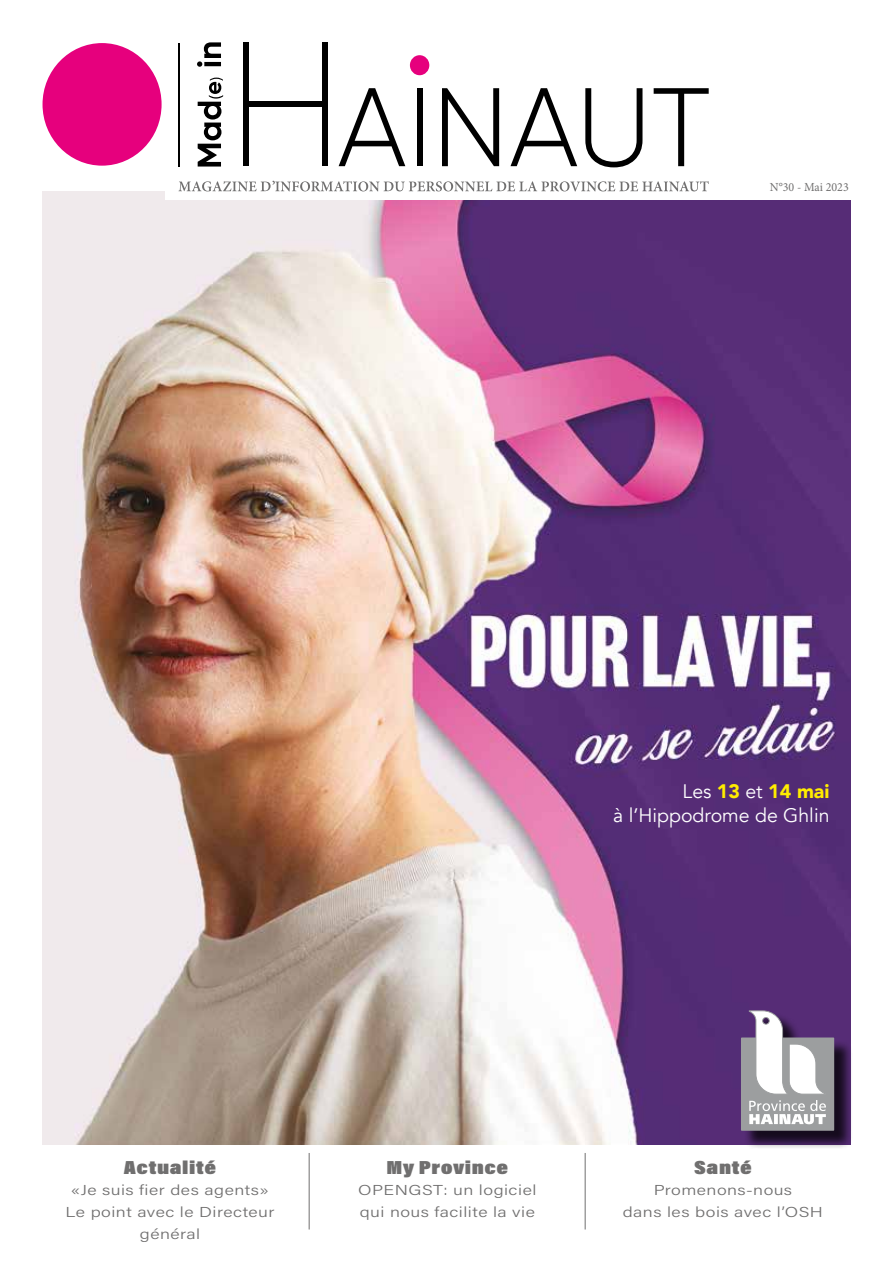
<style>
.page{position:relative;width:893px;height:1263px;background:#fff}
.page>*{position:absolute;margin:0;border:0;box-sizing:border-box;transform-origin:0 0}
.t1{font:19.5px/23.4px "Avenir";color:#fff;text-align:right}
.t2{font:19.2px "Acumin Variable Concept";letter-spacing:.025em;color:#706f6f;scale:1.25 1}
.t3{font:14.4px/21.6px "Acumin Variable Concept";letter-spacing:.025em;color:#706f6f;text-align:center;scale:1.25 1}
.t4{font:12.3px "Minion Pro";color:#706f6f}
.s1{font-weight:900;color:#ffed00}
</style>
<div class="page">
<img style="left:43px;top:191px;width:807px;height:953px">
<div style="left:165px;top:172px;width:685px;height:28px;background:#fff"></div>
<svg style="left:339px;top:88px;width:66px;height:78px"></svg>
<div style="left:417px;top:88px;width:6px;height:78px;background:#000"></div>
<svg style="left:442px;top:88px;width:57px;height:78px"></svg>
<svg style="left:510px;top:88px;width:67px;height:78px"></svg>
<svg style="left:585px;top:88px;width:57px;height:79px"></svg>
<svg style="left:654px;top:88px;width:55px;height:78px"></svg>
<svg style="left:198px;top:78px;width:25px;height:89px"></svg>
<svg style="left:197px;top:42px;width:24px;height:25px"></svg>
<div style="left:43px;top:43px;width:119px;height:123px;background:#e6007d;border-radius:50%"></div>
<svg style="left:178px;top:181px;width:531px;height:10px"></svg>
<hr style="left:179px;top:43px;width:1px;height:124px;background:#000">
<div style="left:410px;top:55px;width:19px;height:20px;background:#e6007d;border-radius:50%"></div>
<div style="left:243px;top:43px;width:6px;height:123px;background:#000"></div>
<div style="left:322px;top:43px;width:6px;height:123px;background:#000"></div>
<div style="left:246px;top:101px;width:80px;height:6px;background:#000"></div>
<div style="left:744px;top:1013px;width:109px;height:136px;background:#000;opacity:.75"></div>
<div style="left:741px;top:1037px;width:93px;height:94px;background:#9c9e9f"></div>
<svg style="left:749px;top:1100px;width:77px;height:24px"></svg>
<svg style="left:749px;top:1010px;width:77px;height:84px"></svg>
<hr style="left:309px;top:1153px;width:1px;height:76px;background:#706f6f">
<hr style="left:585px;top:1153px;width:1px;height:76px;background:#706f6f">
<p class="t4" style="left:770px;top:179px;width:80px">N°30 - Mai 2023</p>
<h1 class="t1" style="left:613px;top:780px;width:218px">Les <span class="s1">13</span> et <span class="s1">14 mai<br></span>à l’Hippodrome de Ghlin</h1>
<h2 class="t2" style="left:124px;top:1154px;width:75px">Actualité</h2>
<p class="t3" style="left:65px;top:1179px;width:169px">«Je suis fier des agents»<br>Le point avec le Directeur général</p>
<h2 class="t2" style="left:386px;top:1154px;width:99px">My Province</h2>
<p class="t3" style="left:358px;top:1179px;width:144px;text-align:left">OPENGST: un logiciel qui nous facilite la vie</p>
<h2 class="t2" style="left:694px;top:1154px;width:47px">Santé</h2>
<p class="t3" style="left:623px;top:1179px;width:162px">Promenons-nous<br>dans les bois avec l’OSH</p>
</div>
